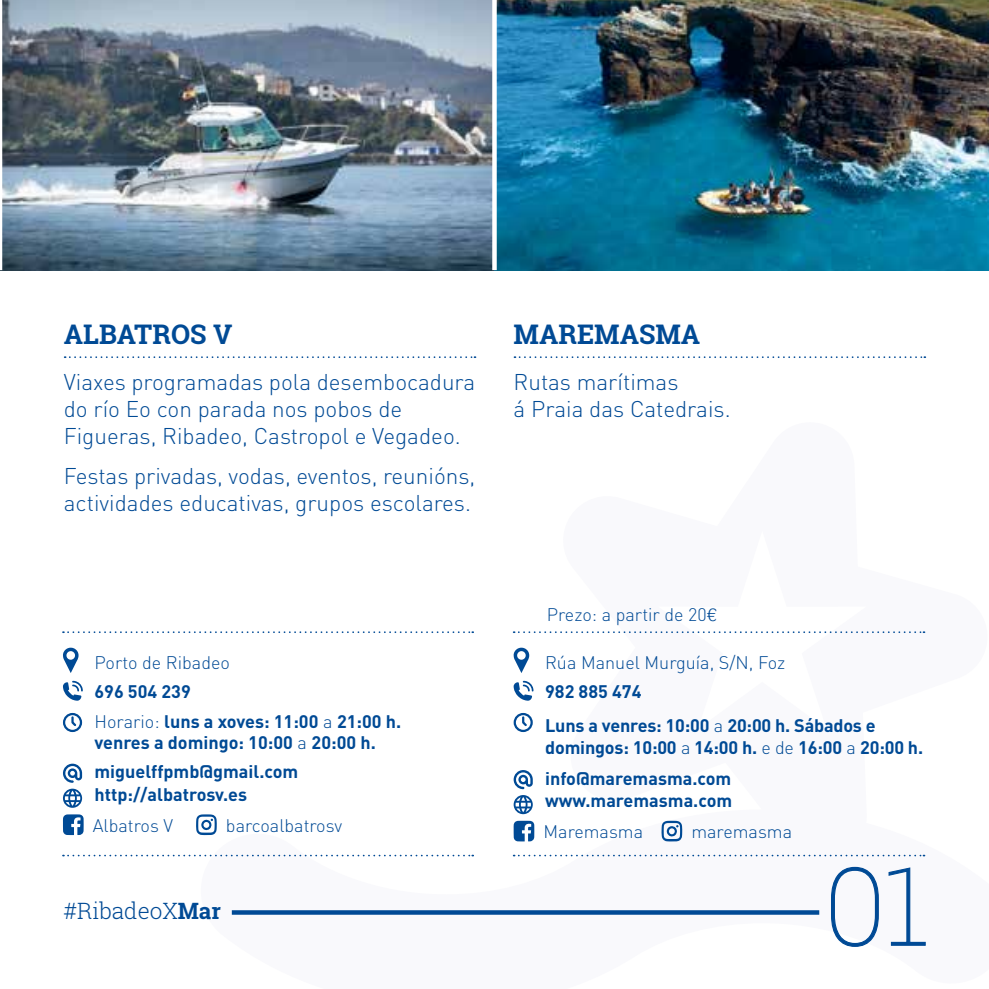
<style>
.page{position:relative;width:989px;height:989px;background:#fff}
.page>*{position:absolute;margin:0;border:0;box-sizing:border-box;transform-origin:0 0}
.t1{font:700 27px "Roboto Slab";color:#004a95}
.t2{font:300 22.5px/27px "DIN";color:#004a95}
.t3{font:300 22.5px "Roboto Slab";color:#004a95}
.t4{font:700 18px/29px "DIN";color:#004a95}
.t5{font:300 18px "DIN";color:#004a95}
.s1{font-weight:300}
.s2{font-weight:700}
.s3{font-family:"Helvetica"}
</style>
<div class="page">
<img style="left:2px;top:0;width:490px;height:270px">
<svg style="left:63px;top:647px;width:16px;height:26px"></svg>
<svg style="left:63px;top:681px;width:20px;height:19px"></svg>
<svg style="left:63px;top:712px;width:20px;height:21px"></svg>
<svg style="left:63px;top:763px;width:19px;height:19px"></svg>
<svg style="left:63px;top:788px;width:19px;height:19px"></svg>
<svg style="left:63px;top:814px;width:21px;height:21px"></svg>
<svg style="left:196px;top:814px;width:21px;height:21px"></svg>
<svg style="left:513px;top:647px;width:16px;height:26px"></svg>
<svg style="left:513px;top:681px;width:20px;height:19px"></svg>
<svg style="left:513px;top:712px;width:20px;height:21px"></svg>
<svg style="left:513px;top:770px;width:20px;height:19px"></svg>
<svg style="left:513px;top:795px;width:20px;height:19px"></svg>
<svg style="left:513px;top:820px;width:21px;height:21px"></svg>
<svg style="left:661px;top:820px;width:21px;height:21px"></svg>
<svg style="left:65px;top:356px;width:410px;height:2px"></svg>
<svg style="left:514px;top:356px;width:411px;height:2px"></svg>
<svg style="left:232px;top:910px;width:587px;height:4px;background:#0e549b"></svg>
<img style="left:497px;top:0;width:492px;height:270px">
<svg style="left:831px;top:866px;width:95px;height:81px"></svg>
<svg style="left:63px;top:631px;width:410px;height:2px"></svg>
<svg style="left:513px;top:631px;width:411px;height:2px"></svg>
<svg style="left:63px;top:854px;width:410px;height:2px"></svg>
<svg style="left:513px;top:854px;width:411px;height:2px"></svg>
<h1 class="t1" style="left:64px;top:315px;width:170px">ALBATROS V</h1>
<p class="t2" style="left:64px;top:368px;width:413px">Viaxes programadas pola desembocadura do río Eo con parada nos pobos de<br>Figueras, Ribadeo, Castropol e Vegadeo.</p>
<p class="t2" style="left:64px;top:462px;width:413px">Festas privadas, vodas, eventos, reunións, actividades educativas, grupos escolares.</p>
<p class="t5" style="left:94px;top:651px;width:137px">Porto de Ribadeo</p>
<p class="t4" style="left:94px;top:676px;width:308px">696 504 239<br><span class="s1">Horario:</span> luns a xoves: 11:00 <span class="s1">a</span> 21:00 h.</p>
<p class="t4" style="left:94px;top:727px;width:283px">venres a domingo: 10:00 <span class="s1">a</span> 20:00 h. miguelffpmb@gmail.com</p>
<p class="t4" style="left:94px;top:779px;width:154px">http://albatrosv.es</p>
<p class="t5" style="left:93px;top:814px;width:82px">Albatros V</p>
<p class="t5" style="left:226px;top:814px;width:118px">barcoalbatrosv</p>
<p class="t3" style="left:64px;top:895px;width:159px">#RibadeoX<span class="s2">Mar</span></p>
<h1 class="t1" style="left:513px;top:315px;width:188px">MAREMASMA</h1>
<p class="t2" style="left:513px;top:368px;width:218px">Rutas marítimas<br>á Praia das Catedrais.</p>
<p class="t5" style="left:547px;top:603px;width:171px">Prezo: a partir de 20<span class="s3">€</span></p>
<p class="t5" style="left:545px;top:651px;width:242px">Rúa Manuel Murguía, S/N, Foz</p>
<p class="t4" style="left:545px;top:674px;width:332px;line-height:33.5px">982 885 474<br>Luns a venres: 10:00 <span class="s1">a</span> 20:00 h. Sábados e</p>
<p class="t4" style="left:545px;top:731px;width:379px;line-height:31.1px">domingos: 10:00 <span class="s1">a</span> 14:00 h. <span class="s1">e de</span> 16:00 <span class="s1">a</span> 20:00 h. info@maremasma.com</p>
<p class="t4" style="left:545px;top:785px;width:189px">www.maremasma.com</p>
<p class="t5" style="left:543px;top:820px;width:101px">Maremasma</p>
<p class="t5" style="left:691px;top:820px;width:102px">maremasma</p>
</div>
